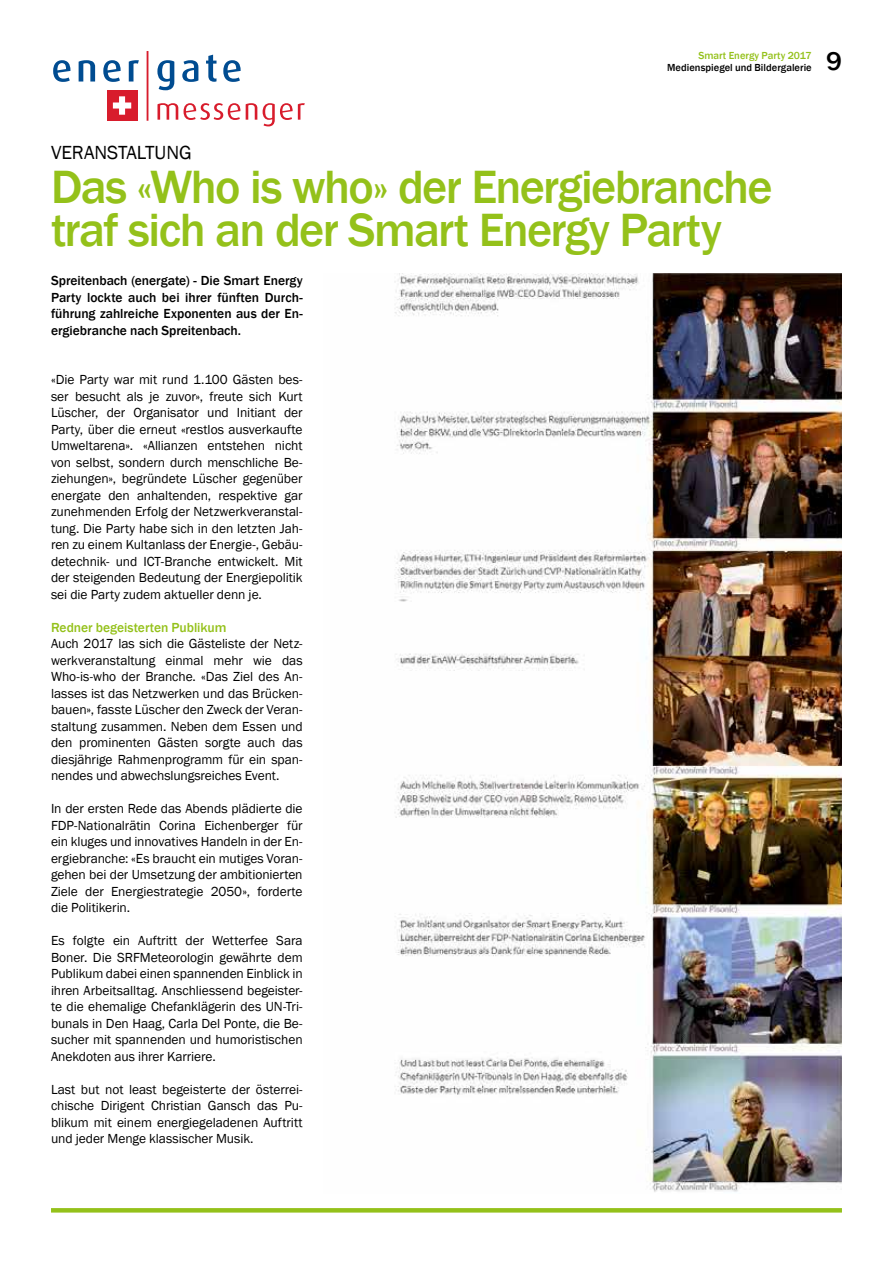
<style>
.page{position:relative;width:893px;height:1263px;background:#fff}
.page>*{position:absolute;margin:0;border:0;box-sizing:border-box;transform-origin:0 0}
.t1{font:500 48px/43.5px "Franklin Gothic";letter-spacing:-.035em;color:#94c11a}
.t2{font:500 27px "Franklin Gothic";color:#000}
.t3{font:19.5px "Franklin Gothic";letter-spacing:-.005em;color:#000}
.t4{font:13.5px/16.5px "Franklin Gothic";letter-spacing:-.005em;color:#000;text-align:justify}
.t5{font:500 13.5px/16.5px "Franklin Gothic";color:#000;text-align:justify}
.t6{font:500 13.5px "Franklin Gothic";letter-spacing:-.005em;color:#94c11a}
.t7{font:500 10.5px "Franklin Gothic";letter-spacing:.005em;color:#000}
.t8{font:500 10.5px "Franklin Gothic";color:#94c11a}
</style>
<div class="page">
<svg style="left:53px;top:60px;width:17px;height:22px"></svg>
<svg style="left:79px;top:60px;width:16px;height:22px"></svg>
<svg style="left:103px;top:60px;width:18px;height:22px"></svg>
<svg style="left:129px;top:60px;width:10px;height:22px"></svg>
<hr style="left:147px;top:51px;width:1px;height:70px;background:#d81c2c">
<svg style="left:157px;top:60px;width:17px;height:30px"></svg>
<svg style="left:182px;top:60px;width:16px;height:22px"></svg>
<svg style="left:206px;top:55px;width:10px;height:27px"></svg>
<svg style="left:223px;top:60px;width:18px;height:22px"></svg>
<svg style="left:157px;top:103px;width:21px;height:17px"></svg>
<svg style="left:184px;top:103px;width:56px;height:17px"></svg>
<svg style="left:246px;top:103px;width:11px;height:17px"></svg>
<svg style="left:263px;top:103px;width:42px;height:23px"></svg>
<div style="left:107px;top:90px;width:30px;height:31px;background:#d81c2c"></div>
<svg style="left:113px;top:96px;width:18px;height:19px"></svg>
<svg style="left:51px;top:1208px;width:791px;height:4px;background:#96c21f"></svg>
<img style="left:394px;top:273px;width:448px;height:919px">
<p class="t8" style="left:698px;top:49px;width:115px">Smart Energy Party 2017</p>
<p class="t7" style="left:667px;top:61px;width:146px">Medienspiegel und Bildergalerie</p>
<h2 class="t2" style="left:826px;top:44px;width:17px">9</h2>
<h3 class="t3" style="left:51px;top:141px;width:142px">VERANSTALTUNG</h3>
<h1 class="t1" style="left:51px;top:166px;width:723px">Das «Who is who» der Energiebranche traf sich an der Smart Energy Party</h1>
<p class="t5" style="left:51px;top:272px;width:253px">Spreitenbach (energate) - Die Smart Energy Party lockte auch bei ihrer fünften Durch&shy;führung zahlreiche Exponenten aus der En&shy;ergiebranche nach Spreitenbach.</p>
<p class="t4" style="left:51px;top:372px;width:253px">«Die Party war mit rund 1.100 Gästen bes&shy;ser besucht als je zuvor», freute sich Kurt Lüscher, der Organisator und Initiant der Party, über die erneut «restlos ausverkaufte Umweltarena». «Allianzen entstehen nicht von selbst, sondern durch menschliche Be&shy;ziehungen», begründete Lüscher gegenüber energate den anhaltenden, respektive gar zunehmenden Erfolg der Netzwerkveranstal&shy;tung. Die Party habe sich in den letzten Jah&shy;ren zu einem Kultanlass der Energie-, Gebäu&shy;detechnik- und ICT-Branche entwickelt. Mit der steigenden Bedeutung der Energiepolitik sei die Party zudem aktueller denn je.</p>
<p class="t6" style="left:51px;top:619px;width:177px">Redner begeisterten Publikum</p>
<p class="t4" style="left:51px;top:635px;width:253px">Auch 2017 las sich die Gästeliste der Netz&shy;werkveranstaltung einmal mehr wie das Who-is-who der Branche. «Das Ziel des An&shy;lasses ist das Netzwerken und das Brücken&shy;bauen», fasste Lüscher den Zweck der Veran&shy;staltung zusammen. Neben dem Essen und den prominenten Gästen sorgte auch das diesjährige Rahmenprogramm für ein span&shy;nendes und abwechslungsreiches Event.</p>
<p class="t4" style="left:51px;top:800px;width:253px">In der ersten Rede das Abends plädierte die FDP-Nationalrätin Corina Eichenberger für ein kluges und innovatives Handeln in der En&shy;ergiebranche: «Es braucht ein mutiges Voran&shy;gehen bei der Umsetzung der ambitionierten Ziele der Energiestrategie 2050», forderte die Politikerin.</p>
<p class="t4" style="left:51px;top:932px;width:253px">Es folgte ein Auftritt der Wetterfee Sara Boner. Die SRFMeteorologin gewährte dem Publikum dabei einen spannenden Einblick in ihren Arbeitsalltag. Anschliessend begeister&shy;te die ehemalige Chefanklägerin des UN-Tri&shy;bunals in Den Haag, Carla Del Ponte, die Be&shy;sucher mit spannenden und humoristischen Anekdoten aus ihrer Karriere.</p>
<p class="t4" style="left:51px;top:1081px;width:253px">Last but not least begeisterte der österrei&shy;chische Dirigent Christian Gansch das Pu&shy;blikum mit einem energiegeladenen Auftritt und jeder Menge klassischer Musik.</p>
</div>
